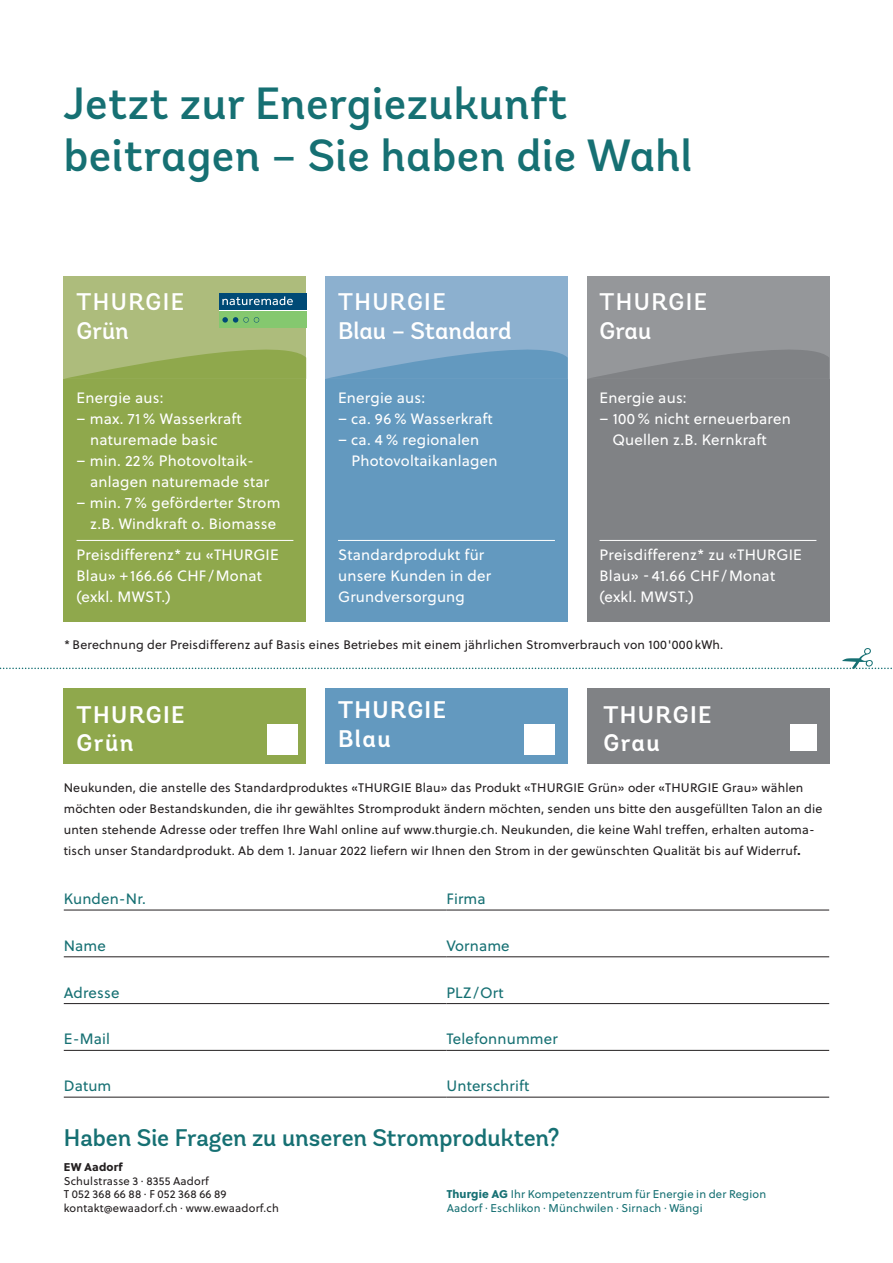
<style>
.page{position:relative;width:893px;height:1263px;background:#fff}
.page>*{position:absolute;margin:0;border:0;box-sizing:border-box;transform-origin:0 0}
.t1{font:500 45px/52.5px "Andes";letter-spacing:.01em;color:#167073}
.t2{font:500 24px "Andes";letter-spacing:-.01em;color:#167073}
.t3{font:600 24px/28.5px "Andes";letter-spacing:.06em;color:#fff}
.t4{font:500 24px/28.5px "Andes";letter-spacing:.06em;color:#fff}
.t5{font:500 24px/28.5px "Andes";color:#fff}
.t6{font:15px/21px "Soleil";letter-spacing:.015em;color:#fff}
.t7{font:15px "Soleil";letter-spacing:.01em;color:#167073}
.t8{font:12.3px/21px "Soleil";letter-spacing:.015em;color:#231f20}
.t9{font:11.25px/13.5px "Soleil";letter-spacing:.015em;color:#167073}
.t10{font:11.25px/13.5px "Soleil";letter-spacing:.015em;color:#231f20}
.t11{font:11.25px "Soleil Xb";letter-spacing:.015em;color:#231f20}
.s1{font-family:"Soleil Xb"}
</style>
<div class="page">
<div style="left:64px;top:689px;width:242px;height:75px;background:#8fa84c"></div>
<div style="left:587px;top:688px;width:243px;height:76px;background:#808285"></div>
<svg style="left:0;top:648px;width:892px;height:21px"></svg>
<div style="left:325px;top:688px;width:243px;height:76px;background:#6399bf"></div>
<div style="left:267px;top:725px;width:30px;height:30px;background:#fff"></div>
<div style="left:790px;top:725px;width:26px;height:26px;background:#fff"></div>
<div style="left:525px;top:725px;width:30px;height:30px;background:#fff"></div>
<hr style="left:64px;top:910px;width:382px;height:1px;background:#231f20">
<hr style="left:446px;top:910px;width:383px;height:1px;background:#231f20">
<hr style="left:64px;top:956px;width:382px;height:1px;background:#231f20">
<hr style="left:446px;top:956px;width:383px;height:1px;background:#231f20">
<hr style="left:64px;top:1003px;width:382px;height:1px;background:#231f20">
<hr style="left:446px;top:1003px;width:383px;height:1px;background:#231f20">
<hr style="left:64px;top:1050px;width:382px;height:1px;background:#231f20">
<hr style="left:446px;top:1050px;width:383px;height:1px;background:#231f20">
<hr style="left:64px;top:1097px;width:382px;height:1px;background:#231f20">
<hr style="left:446px;top:1097px;width:383px;height:1px;background:#231f20">
<div style="left:325px;top:276px;width:243px;height:116px;background:#8cb0cf"></div>
<div style="left:64px;top:276px;width:242px;height:116px;background:#adbc7c"></div>
<div style="left:587px;top:276px;width:242px;height:116px;background:#95979a"></div>
<div style="left:64px;top:379px;width:242px;height:242px;background:#8fa84c"></div>
<div style="left:325px;top:379px;width:243px;height:242px;background:#6399bf"></div>
<div style="left:587px;top:379px;width:242px;height:242px;background:#808285"></div>
<svg style="left:65px;top:349px;width:241px;height:30px"></svg>
<svg style="left:326px;top:349px;width:242px;height:30px"></svg>
<svg style="left:589px;top:350px;width:240px;height:29px"></svg>
<hr style="left:77px;top:540px;width:216px;height:1px;background:#fff">
<hr style="left:338px;top:540px;width:217px;height:1px;background:#fff">
<hr style="left:600px;top:540px;width:216px;height:1px;background:#fff">
<div style="left:219px;top:293px;width:87px;height:35px;background:linear-gradient(to right,#85c86f,#85c86f)"></div>
<div style="left:219px;top:293px;width:87px;height:17px;background:#004a76"></div>
<div style="left:219px;top:312px;width:87px;height:16px;background:#85c86f"></div>
<svg style="left:222px;top:317px;width:37px;height:6px"></svg>
<svg style="left:222px;top:296px;width:71px;height:9px"></svg>
<h1 class="t1" style="left:64px;top:78px;width:630px">Jetzt zur Energiezukunft beitragen – Sie haben die Wahl</h1>
<h2 class="t4" style="left:77px;top:288px;width:109px">THURGIE<br>Grün</h2>
<p class="t6" style="left:77px;top:387px;width:89px">Energie aus:</p>
<p class="t6" style="left:90px;top:408px;width:153px;text-indent:-14px">– max. 71 % Wasserkraft naturemade basic</p>
<p class="t6" style="left:90px;top:450px;width:181px;text-indent:-14px">– min. 22% Photovoltaik&shy;anlagen naturemade star</p>
<p class="t6" style="left:77px;top:492px;width:206px;text-align:right">– min. 7 % geförderter Strom z.B. Windkraft o. Biomasse</p>
<p class="t6" style="left:77px;top:544px;width:204px">Preisdifferenz* zu «THURGIE<br>Blau» + 166.66 CHF /Monat (exkl. MWST.)</p>
<h2 class="t5" style="left:338px;top:288px;width:175px">THURGIE<br>Blau – Standard</h2>
<h2 class="t4" style="left:600px;top:288px;width:109px">THURGIE<br>Grau</h2>
<p class="t6" style="left:338px;top:387px;width:89px">Energie aus:</p>
<p class="t6" style="left:338px;top:408px;width:156px">– ca. 96 % Wasserkraft</p>
<p class="t6" style="left:352px;top:429px;width:147px;text-indent:-14px">– ca. 4 % regionalen<br>Photovoltaikanlagen</p>
<p class="t6" style="left:338px;top:544px;width:154px">Standardprodukt für unsere Kunden in der<br>Grundversorgung</p>
<p class="t6" style="left:600px;top:387px;width:89px">Energie aus:</p>
<p class="t6" style="left:612px;top:408px;width:180px;text-indent:-13px">– 100 % nicht erneuerbaren<br>Quellen z.B. Kernkraft</p>
<p class="t6" style="left:600px;top:544px;width:204px">Preisdifferenz* zu «THURGIE<br>Blau» - 41.66 CHF /Monat (exkl. MWST.)</p>
<p class="t8" style="left:64px;top:634px;width:661px">* Berechnung der Preisdifferenz auf Basis eines Betriebes mit einem jährlichen Stromverbrauch von 100'000 kWh.</p>
<h2 class="t3" style="left:338px;top:696px;width:110px">THURGIE<br>Blau</h2>
<p class="t8" style="left:64px;top:776px;width:760px">Neukunden, die anstelle des Standardproduktes «THURGIE Blau» das Produkt «THURGIE Grün» oder «THURGIE Grau» wählen möchten oder Bestandskunden, die ihr gewähltes Stromprodukt ändern möchten, senden uns bitte den ausgefüllten Talon an die unten stehende Adresse oder treffen Ihre Wahl online auf www.thurgie.ch. Neukunden, die keine Wahl treffen, erhalten automa&shy;tisch unser Standardprodukt. Ab dem 1. Januar 2022 liefern wir Ihnen den Strom in der gewünschten Qualität bis auf Widerruf<span class="s1">.</span></p>
<p class="t7" style="left:64px;top:888px;width:84px">Kunden-Nr.</p>
<p class="t7" style="left:446px;top:888px;width:41px">Firma</p>
<p class="t7" style="left:64px;top:934px;width:44px">Name</p>
<p class="t7" style="left:446px;top:934px;width:65px">Vorname</p>
<p class="t7" style="left:64px;top:981px;width:57px">Adresse</p>
<p class="t7" style="left:446px;top:981px;width:59px">PLZ / Ort</p>
<p class="t7" style="left:64px;top:1028px;width:48px">E-Mail</p>
<p class="t7" style="left:446px;top:1028px;width:113px">Telefonnummer</p>
<p class="t7" style="left:64px;top:1075px;width:49px">Datum</p>
<p class="t7" style="left:446px;top:1075px;width:84px">Unterschrift</p>
<h2 class="t2" style="left:64px;top:1123px;width:497px">Haben Sie Fragen zu unseren Stromprodukten?</h2>
<p class="t11" style="left:64px;top:1158px;width:60px">EW Aadorf</p>
<p class="t10" style="left:64px;top:1174px;width:217px">Schulstrasse 3 · 8355 Aadorf<br>T 052 368 66 88 · F 052 368 66 89 kontakt@ewaadorf.ch · www.ewaadorf.ch</p>
<h2 class="t3" style="left:77px;top:701px;width:110px">THURGIE<br>Grün</h2>
<h2 class="t3" style="left:603px;top:701px;width:110px">THURGIE<br>Grau</h2>
<p class="t9" style="left:447px;top:1187px;width:321px"><span class="s1">Thurgie AG</span> Ihr Kompetenzzentrum für Energie in der Region<br>Aadorf · Eschlikon · Münchwilen · Sirnach · Wängi</p>
</div>
